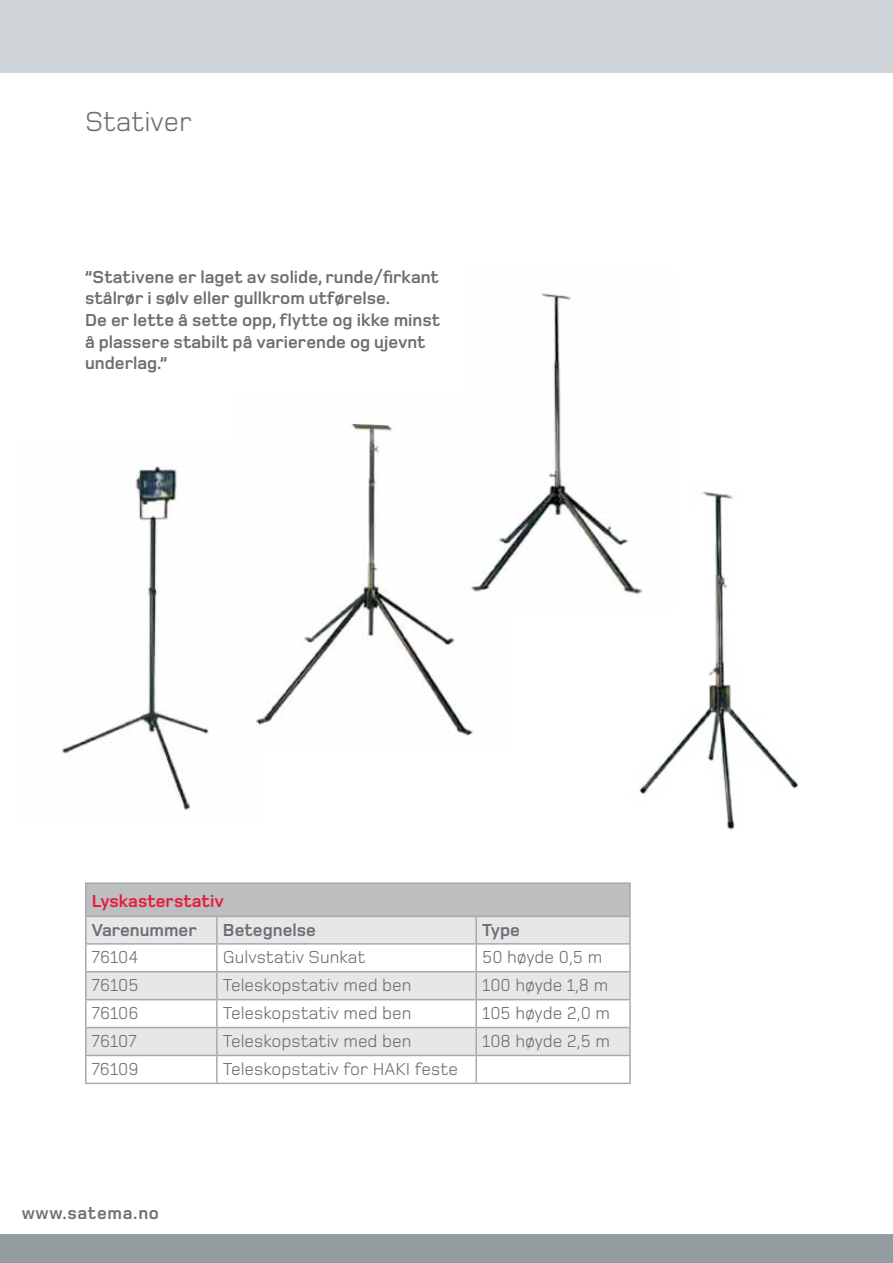
<style>
.page{position:relative;width:893px;height:1263px;background:#fff}
.page>*{position:absolute;margin:0;border:0;box-sizing:border-box;transform-origin:0 0}
.t1{font:28.5px "Foundry Monoline";color:#6d6e71}
.t2{font:700 18px/21.6px "Foundry Monoline";color:#6d6e71}
.t3{font:18px "Foundry Monoline";color:#6d6e71}
.t4{font:700 18px "Foundry Monoline";color:#e71939}
.t5{font:700 18px "Foundry Monoline";letter-spacing:.04em;color:#6d6e71}
</style>
<div class="page">
<div style="left:86px;top:883px;width:544px;height:33px;background:#bcbec0"></div>
<svg style="left:87px;top:917px;width:542px;height:138px;fill:#e6e7e8"></svg>
<hr style="left:85px;top:916px;width:132px;height:1px;background:#a7a9ac">
<hr style="left:217px;top:916px;width:259px;height:1px;background:#a7a9ac">
<hr style="left:216px;top:917px;width:2px;height:26px;background:#a7a9ac">
<hr style="left:476px;top:916px;width:155px;height:1px;background:#a7a9ac">
<hr style="left:475px;top:917px;width:2px;height:26px;background:#a7a9ac">
<hr style="left:85px;top:943px;width:132px;height:1px;background:#a7a9ac">
<hr style="left:217px;top:943px;width:259px;height:1px;background:#a7a9ac">
<hr style="left:216px;top:944px;width:2px;height:27px;background:#a7a9ac">
<hr style="left:476px;top:943px;width:155px;height:1px;background:#a7a9ac">
<hr style="left:475px;top:944px;width:2px;height:27px;background:#a7a9ac">
<hr style="left:85px;top:971px;width:132px;height:1px;background:#a7a9ac">
<hr style="left:217px;top:971px;width:259px;height:1px;background:#a7a9ac">
<hr style="left:216px;top:972px;width:2px;height:27px;background:#a7a9ac">
<hr style="left:476px;top:971px;width:155px;height:1px;background:#a7a9ac">
<hr style="left:475px;top:972px;width:2px;height:27px;background:#a7a9ac">
<hr style="left:85px;top:999px;width:132px;height:1px;background:#a7a9ac">
<hr style="left:217px;top:999px;width:259px;height:1px;background:#a7a9ac">
<hr style="left:216px;top:1000px;width:2px;height:27px;background:#a7a9ac">
<hr style="left:476px;top:999px;width:155px;height:1px;background:#a7a9ac">
<hr style="left:475px;top:1000px;width:2px;height:27px;background:#a7a9ac">
<hr style="left:85px;top:1027px;width:132px;height:1px;background:#a7a9ac">
<hr style="left:217px;top:1027px;width:259px;height:1px;background:#a7a9ac">
<hr style="left:216px;top:1028px;width:2px;height:27px;background:#a7a9ac">
<hr style="left:476px;top:1027px;width:155px;height:1px;background:#a7a9ac">
<hr style="left:475px;top:1028px;width:2px;height:27px;background:#a7a9ac">
<hr style="left:85px;top:1055px;width:132px;height:1px;background:#a7a9ac">
<hr style="left:217px;top:1055px;width:259px;height:1px;background:#a7a9ac">
<hr style="left:216px;top:1056px;width:2px;height:26px;background:#a7a9ac">
<hr style="left:476px;top:1055px;width:155px;height:1px;background:#a7a9ac">
<hr style="left:475px;top:1056px;width:2px;height:26px;background:#a7a9ac">
<hr style="left:85px;top:1082px;width:132px;height:2px;background:#a7a9ac">
<hr style="left:217px;top:1082px;width:259px;height:2px;background:#a7a9ac">
<hr style="left:476px;top:1082px;width:155px;height:2px;background:#a7a9ac">
<hr style="left:85px;top:882px;width:132px;height:2px;background:#a7a9ac">
<hr style="left:85px;top:884px;width:2px;height:32px;background:#a7a9ac">
<hr style="left:217px;top:882px;width:259px;height:2px;background:#a7a9ac">
<hr style="left:476px;top:882px;width:155px;height:2px;background:#a7a9ac">
<hr style="left:629px;top:884px;width:2px;height:32px;background:#a7a9ac">
<hr style="left:85px;top:917px;width:2px;height:26px;background:#a7a9ac">
<hr style="left:629px;top:917px;width:2px;height:26px;background:#a7a9ac">
<hr style="left:85px;top:944px;width:2px;height:27px;background:#a7a9ac">
<hr style="left:629px;top:944px;width:2px;height:27px;background:#a7a9ac">
<hr style="left:85px;top:972px;width:2px;height:27px;background:#a7a9ac">
<hr style="left:629px;top:972px;width:2px;height:27px;background:#a7a9ac">
<hr style="left:85px;top:1000px;width:2px;height:27px;background:#a7a9ac">
<hr style="left:629px;top:1000px;width:2px;height:27px;background:#a7a9ac">
<hr style="left:85px;top:1028px;width:2px;height:27px;background:#a7a9ac">
<hr style="left:629px;top:1028px;width:2px;height:27px;background:#a7a9ac">
<hr style="left:85px;top:1056px;width:2px;height:26px;background:#a7a9ac">
<hr style="left:629px;top:1056px;width:2px;height:26px;background:#a7a9ac">
<div style="left:0;top:1235px;width:893px;height:28px;background:#939ca1"></div>
<div style="left:0;top:0;width:893px;height:72px;background:#cfd4d8"></div>
<img style="left:62px;top:466px;width:147px;height:345px">
<img style="left:255px;top:423px;width:218px;height:313px">
<img style="left:467px;top:293px;width:135px;height:319px">
<img style="left:602px;top:491px;width:197px;height:339px">
<h1 class="t1" style="left:85px;top:110px;width:108px">Stativer</h1>
<p class="t2" style="left:85px;top:267px;width:357px">”Stativene er laget av solide, runde/firkant stålrør i sølv eller gullkrom utførelse.<br>De er lette å sette opp, flytte og ikke minst å plassere stabilt på varierende og ujevnt underlag.”</p>
<p class="t4" style="left:92px;top:892px;width:134px">Lyskasterstativ</p>
<p class="t2" style="left:92px;top:920px;width:106px">Varenummer</p>
<p class="t2" style="left:223px;top:920px;width:95px">Betegnelse</p>
<p class="t2" style="left:482px;top:920px;width:39px">Type</p>
<p class="t3" style="left:92px;top:951px;width:48px">76104</p>
<p class="t3" style="left:223px;top:951px;width:144px">Gulvstativ Sunkat</p>
<p class="t3" style="left:482px;top:951px;width:121px">50 høyde 0,5 m</p>
<p class="t3" style="left:92px;top:978px;width:48px">76105</p>
<p class="t3" style="left:223px;top:978px;width:190px">Teleskopstativ med ben</p>
<p class="t3" style="left:482px;top:978px;width:128px">100 høyde 1,8 m</p>
<p class="t3" style="left:92px;top:1006px;width:48px">76106</p>
<p class="t3" style="left:223px;top:1006px;width:190px">Teleskopstativ med ben</p>
<p class="t3" style="left:482px;top:1006px;width:129px">105 høyde 2,0 m</p>
<p class="t3" style="left:92px;top:1034px;width:47px">76107</p>
<p class="t3" style="left:223px;top:1034px;width:190px">Teleskopstativ med ben</p>
<p class="t3" style="left:482px;top:1034px;width:129px">108 høyde 2,5 m</p>
<p class="t3" style="left:92px;top:1062px;width:48px">76109</p>
<p class="t3" style="left:223px;top:1062px;width:237px">Teleskopstativ for HAKI feste</p>
<p class="t5" style="left:22px;top:1205px;width:139px">www.satema.no</p>
</div>
